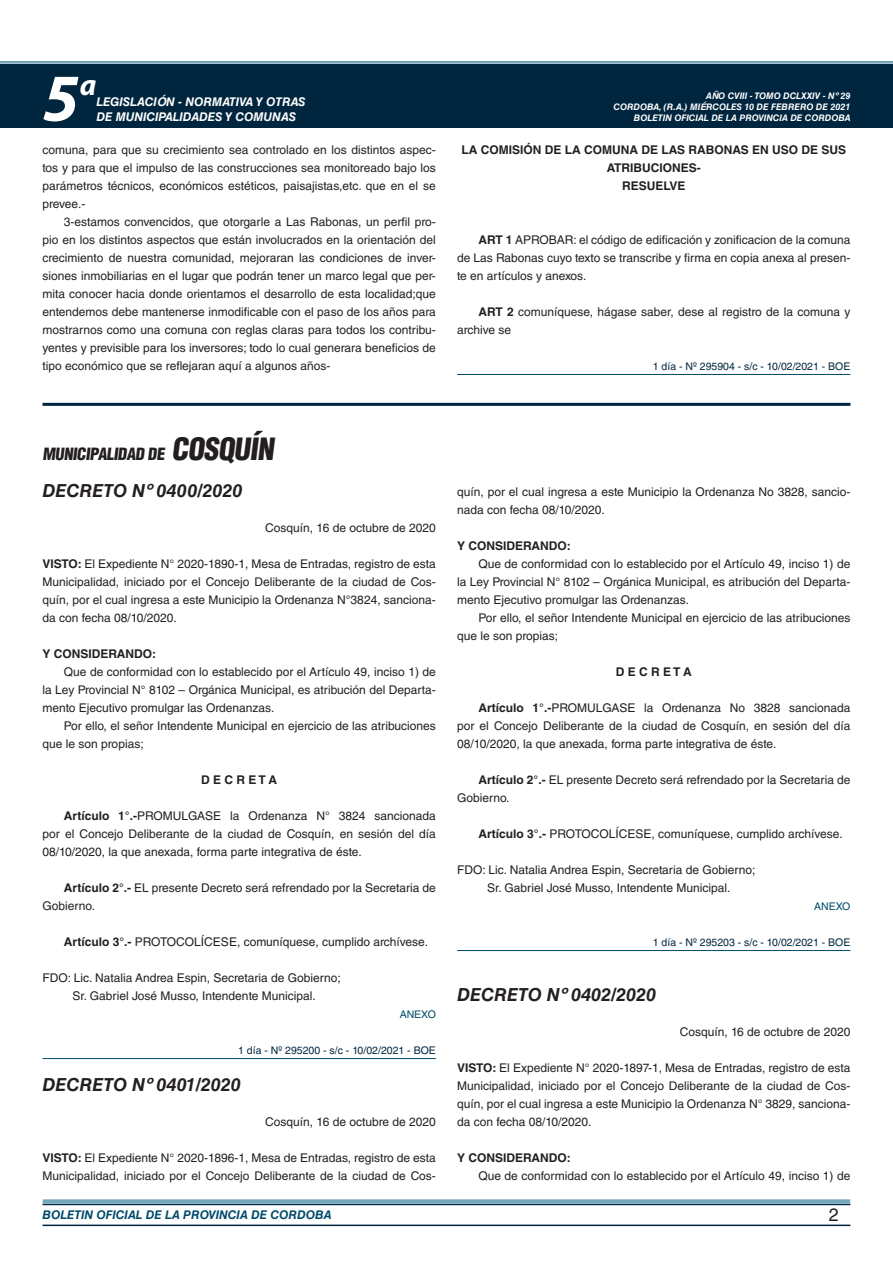
<style>
.page{position:relative;width:893px;height:1263px;background:#fff}
.page>*{position:absolute;margin:0;border:0;box-sizing:border-box;transform-origin:0 0}
.t1{font:italic 700 67.5px "Myriad Pro";color:#fff}
.t2{font:italic 700 30px "Myriad Pro";color:#fff}
.NOMBRE_DE_MINISTERIO{font:italic 700 18px "Helvetica LT Std";color:#231f20}
.t3{font:18px "Helvetica LT Std";color:#231f20}
.BASE{font:900 condensed 16.5px "Helvetica LT Std";color:#231f20}
.BASE-2{font:12px/18px "Helvetica LT Std";color:#231f20;text-align:justify}
.RESUELVE{font:700 12px/18px "Helvetica LT Std";color:#231f20;text-align:center}
.FECHA{font:12px "Helvetica LT Std";color:#231f20}
.t4{font:italic 700 12px "Helvetica LT Std";color:#fff}
.BASE-3{font:700 12px "Helvetica LT Std";color:#231f20}
.t5{font:italic 700 12px "Helvetica LT Std";color:#004b6c}
.FECHA_DE_VENCIMIENTO{font:10.5px "Helvetica LT Std";color:#00263f}
.ANEXO{font:10.5px "Helvetica LT Std";color:#004b6c}
.t6{font:italic 700 9px/10.8px "Helvetica LT Std";color:#fff;text-align:right}
.s1{font-weight:700}
.s2{font-size:30px}
</style>
<div class="page">
<div style="left:0;top:61px;width:893px;height:6px;background:#fff;opacity:.75"></div>
<div style="left:0;top:64px;width:893px;height:64px;background:#00263f"></div>
<hr style="left:43px;top:1224px;width:807px;height:2px;background:#00263f">
<div style="left:42px;top:1198px;width:809px;height:8px;background:#fff;opacity:.75"></div>
<hr style="left:457px;top:374px;width:393px;height:1px;background:#004b6c">
<hr style="left:43px;top:403px;width:807px;height:3px;background:#00263f">
<hr style="left:43px;top:1058px;width:393px;height:1px;background:#004b6c">
<hr style="left:457px;top:950px;width:393px;height:1px;background:#004b6c">
<h1 class="t1" style="left:43px;top:54px;width:38px">5</h1>
<h2 class="t2" style="left:80px;top:66px;width:18px">a</h2>
<p class="t4" style="left:96px;top:95px;width:211px">LEGISLACIÓN - NORMATIVA Y OTRAS</p>
<p class="t4" style="left:96px;top:109px;width:201px">DE MUNICIPALIDADES Y COMUNAS</p>
<p class="BASE-2" style="left:43px;top:141px;width:395px">comuna, para que su crecimiento sea controlado en los distintos aspec&shy;tos y para que el impulso de las construcciones sea monitoreado bajo los parámetros técnicos, económicos estéticos, paisajistas,etc. que en el se prevee.-</p>
<p class="BASE-2" style="left:43px;top:213px;width:395px;text-indent:21px">3-estamos convencidos, que otorgarle a Las Rabonas, un perfil pro&shy;pio en los distintos aspectos que están involucrados en la orientación del crecimiento de nuestra comunidad, mejoraran las condiciones de inver&shy;siones inmobiliarias en el lugar que podrán tener un marco legal que per&shy;mita conocer hacia donde orientamos el desarrollo de esta localidad;que entendemos debe mantenerse inmodificable con el paso de los años para mostrarnos como una comuna con reglas claras para todos los contribu&shy;yentes y previsible para los inversores; todo lo cual generara beneficios de tipo económico que se reflejaran aquí a algunos años-</p>
<p class="t6" style="left:614px;top:91px;width:238px">AÑO CVIII - TOMO DCLXXIV - Nº 29<br>CORDOBA, (R.A.) MIÉRCOLES 10 DE FEBRERO DE 2021<br>BOLETIN OFICIAL DE LA PROVINCIA DE CORDOBA</p>
<p class="RESUELVE" style="left:461px;top:140px;width:386px">LA COMISIÓN DE LA COMUNA DE LAS RABONAS EN USO DE SUS<br>ATRIBUCIONES-</p>
<p class="RESUELVE" style="left:622px;top:176px;width:65px">RESUELVE</p>
<p class="BASE-2" style="left:457px;top:231px;width:395px;text-indent:21px"><span class="s1">ART 1</span> APROBAR: el código de edificación y zonificacion de la comuna de Las Rabonas cuyo texto se transcribe y firma en copia anexa al presen&shy;te en artículos y anexos.</p>
<p class="BASE-2" style="left:457px;top:303px;width:395px;text-indent:21px"><span class="s1">ART 2</span> comuníquese, hágase saber, dese al registro de la comuna y archive se</p>
<p class="FECHA_DE_VENCIMIENTO" style="left:653px;top:360px;width:199px">1 día - Nº 295904 - s/c - 10/02/2021 - BOE</p>
<p class="BASE" style="left:43px;top:443px;width:237px">MUNICIPALIDAD DE <span class="s2">COSQUÍN</span></p>
<p class="NOMBRE_DE_MINISTERIO" style="left:43px;top:480px;width:201px">DECRETO Nº 0400/2020</p>
<p class="FECHA" style="left:265px;top:521px;width:172px">Cosquín, 16 de octubre de 2020</p>
<p class="BASE-2" style="left:43px;top:555px;width:395px"><span class="s1">VISTO:</span> El Expediente N° 2020-1890-1, Mesa de Entradas, registro de esta Municipalidad, iniciado por el Concejo Deliberante de la ciudad de Cos&shy;quín, por el cual ingresa a este Municipio la Ordenanza N°3824, sanciona&shy;da con fecha 08/10/2020.</p>
<p class="BASE-3" style="left:43px;top:646px;width:115px">Y CONSIDERANDO:</p>
<p class="BASE-2" style="left:43px;top:663px;width:395px;text-indent:21px">Que de conformidad con lo establecido por el Artículo 49, inciso 1) de la Ley Provincial N° 8102 – Orgánica Municipal, es atribución del Departa&shy;mento Ejecutivo promulgar las Ordenanzas.</p>
<p class="BASE-2" style="left:43px;top:717px;width:395px;text-indent:21px">Por ello, el señor Intendente Municipal en ejercicio de las atribuciones que le son propias;</p>
<p class="RESUELVE" style="left:201px;top:770px;width:78px">D E C R E T A</p>
<p class="BASE-2" style="left:43px;top:807px;width:395px;text-indent:21px"><span class="s1">Artículo 1°.-</span>PROMULGASE la Ordenanza N° 3824 sancionada por el Concejo Deliberante de la ciudad de Cosquín, en sesión del día 08/10/2020, la que anexada, forma parte integrativa de éste.</p>
<p class="BASE-2" style="left:43px;top:879px;width:395px;text-indent:21px"><span class="s1">Artículo 2°.-</span> EL presente Decreto será refrendado por la Secretaria de<br>Gobierno.</p>
<p class="BASE-2" style="left:64px;top:933px;width:366px"><span class="s1">Artículo 3°.-</span> PROTOCOLÍCESE, comuníquese, cumplido archívese.</p>
<p class="BASE-2" style="left:43px;top:969px;width:300px">FDO: Lic. Natalia Andrea Espin, Secretaria de Gobierno;</p>
<p class="BASE-2" style="left:73px;top:987px;width:245px">Sr. Gabriel José Musso, Intendente Municipal.</p>
<p class="ANEXO" style="left:400px;top:1008px;width:38px">ANEXO</p>
<p class="FECHA_DE_VENCIMIENTO" style="left:238px;top:1044px;width:199px">1 día - Nº 295200 - s/c - 10/02/2021 - BOE</p>
<p class="NOMBRE_DE_MINISTERIO" style="left:43px;top:1074px;width:200px">DECRETO Nº 0401/2020</p>
<p class="FECHA" style="left:265px;top:1115px;width:172px">Cosquín, 16 de octubre de 2020</p>
<p class="BASE-2" style="left:43px;top:1149px;width:395px"><span class="s1">VISTO:</span> El Expediente N° 2020-1896-1, Mesa de Entradas, registro de esta<br>Municipalidad, iniciado por el Concejo Deliberante de la ciudad de Cos-</p>
<p class="BASE-2" style="left:457px;top:483px;width:395px">quín, por el cual ingresa a este Municipio la Ordenanza No 3828, sancio&shy;nada con fecha 08/10/2020.</p>
<p class="BASE-3" style="left:457px;top:538px;width:115px">Y CONSIDERANDO:</p>
<p class="BASE-2" style="left:457px;top:555px;width:395px;text-indent:21px">Que de conformidad con lo establecido por el Artículo 49, inciso 1) de la Ley Provincial N° 8102 – Orgánica Municipal, es atribución del Departa&shy;mento Ejecutivo promulgar las Ordenanzas.</p>
<p class="BASE-2" style="left:457px;top:609px;width:395px;text-indent:21px">Por ello, el señor Intendente Municipal en ejercicio de las atribuciones que le son propias;</p>
<p class="RESUELVE" style="left:616px;top:662px;width:78px">D E C R E T A</p>
<p class="BASE-2" style="left:457px;top:699px;width:395px;text-indent:21px"><span class="s1">Artículo 1°.-</span>PROMULGASE la Ordenanza No 3828 sancionada por el Concejo Deliberante de la ciudad de Cosquín, en sesión del día 08/10/2020, la que anexada, forma parte integrativa de éste.</p>
<p class="BASE-2" style="left:457px;top:771px;width:395px;text-indent:21px"><span class="s1">Artículo 2°.-</span> EL presente Decreto será refrendado por la Secretaria de<br>Gobierno.</p>
<p class="BASE-2" style="left:478px;top:825px;width:366px"><span class="s1">Artículo 3°.-</span> PROTOCOLÍCESE, comuníquese, cumplido archívese.</p>
<p class="BASE-2" style="left:457px;top:861px;width:300px">FDO: Lic. Natalia Andrea Espin, Secretaria de Gobierno;</p>
<p class="BASE-2" style="left:487px;top:879px;width:245px">Sr. Gabriel José Musso, Intendente Municipal.</p>
<p class="ANEXO" style="left:814px;top:900px;width:38px">ANEXO</p>
<p class="FECHA_DE_VENCIMIENTO" style="left:653px;top:936px;width:199px">1 día - Nº 295203 - s/c - 10/02/2021 - BOE</p>
<p class="NOMBRE_DE_MINISTERIO" style="left:457px;top:984px;width:201px">DECRETO Nº 0402/2020</p>
<p class="FECHA" style="left:680px;top:1025px;width:172px">Cosquín, 16 de octubre de 2020</p>
<p class="BASE-2" style="left:457px;top:1059px;width:395px"><span class="s1">VISTO:</span> El Expediente N° 2020-1897-1, Mesa de Entradas, registro de esta Municipalidad, iniciado por el Concejo Deliberante de la ciudad de Cos&shy;quín, por el cual ingresa a este Municipio la Ordenanza N° 3829, sanciona&shy;da con fecha 08/10/2020.</p>
<p class="BASE-3" style="left:457px;top:1150px;width:115px">Y CONSIDERANDO:</p>
<p class="BASE-2" style="left:478px;top:1167px;width:374px">Que de conformidad con lo establecido por el Artículo 49, inciso 1) de</p>
<p class="t5" style="left:43px;top:1208px;width:290px">BOLETIN OFICIAL DE LA PROVINCIA DE CORDOBA</p>
<p class="t3" style="left:829px;top:1204px;width:12px">2</p>
</div>
